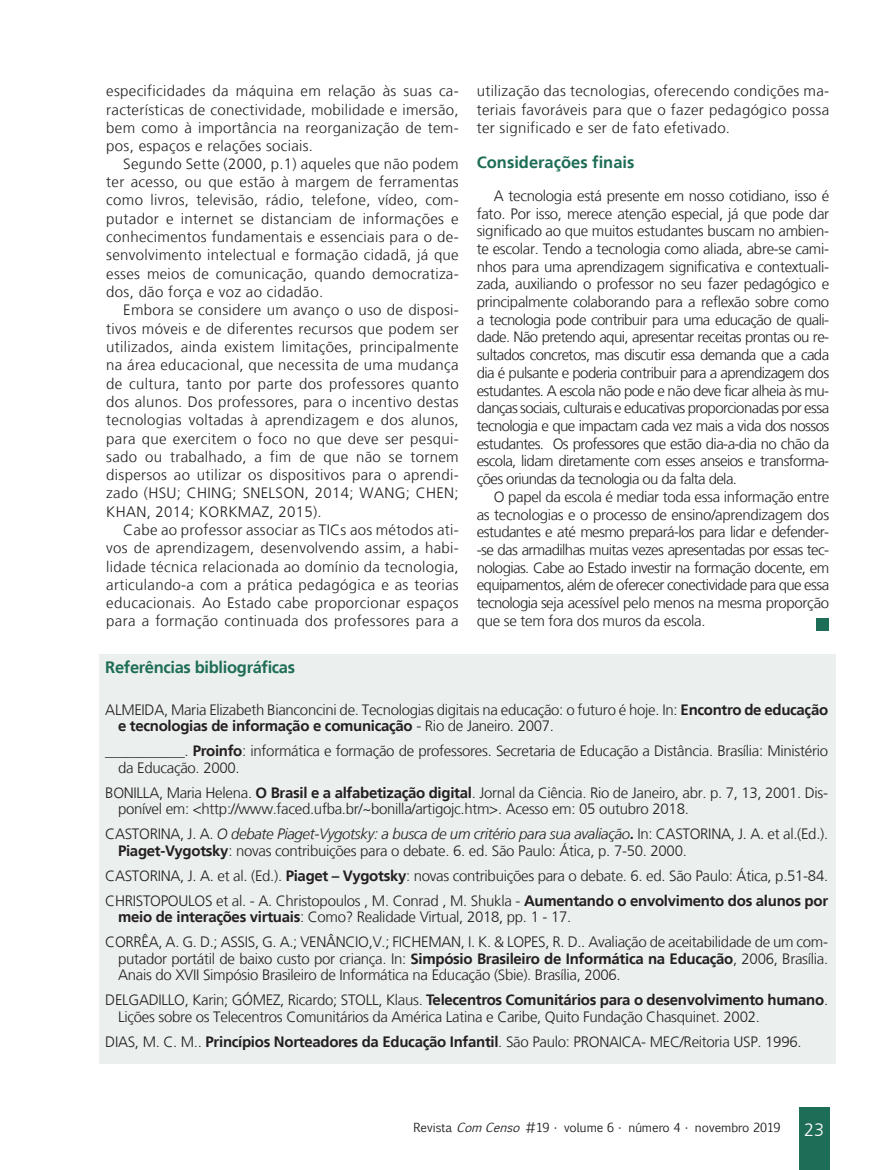
<style>
.page{position:relative;width:893px;height:1170px;background:#fff}
.page>*{position:absolute;margin:0;border:0;box-sizing:border-box;transform-origin:0 0}
.t1{font:300 18px "Frutiger LT";color:#fff}
.Subtítulo_VERDE_ARTI{font:700 16.5px "Frutiger LT";letter-spacing:-.02em;color:#1e6d56}
.Subtítulo_VERDE_ARTI-2{font:700 16.5px "Frutiger LT";color:#1e6d56}
.Miolo__10{font:300 15px/18.3px "Frutiger LT";letter-spacing:.02em;color:#231f20;text-align:justify}
.Referências__10{font:300 15px/16.5px "Frutiger LT";letter-spacing:-.02em;color:#231f20}
.t2{font:12px "Euphemia CAS";color:#231f20}
.s1{font-weight:700}
.s2{font-style:italic}
</style>
<div class="page">
<div style="left:799px;top:1107px;width:30px;height:62px;background:#1e6d56"></div>
<div style="left:816px;top:618px;width:13px;height:12px;background:#1e6d56"></div>
<div style="left:99px;top:654px;width:737px;height:409px;background:#ebefed"></div>
<p class="Miolo__10" style="left:106px;top:82px;width:354px">especificidades da máquina em relação às suas ca&shy;racterísticas de conectividade, mobilidade e imersão, bem como à importância na reorganização de tem&shy;pos, espaços e relações sociais.</p>
<p class="Miolo__10" style="left:106px;top:155px;width:354px;text-indent:17px">Segundo Sette (2000, p.1) aqueles que não podem ter acesso, ou que estão à margem de ferramentas como livros, televisão, rádio, telefone, vídeo, com&shy;putador e internet se distanciam de informações e conhecimentos fundamentais e essenciais para o de&shy;senvolvimento intelectual e formação cidadã, já que esses meios de comunicação, quando democratiza&shy;dos, dão força e voz ao cidadão.</p>
<p class="Miolo__10" style="left:106px;top:301px;width:354px;text-indent:17px">Embora se considere um avanço o uso de disposi&shy;tivos móveis e de diferentes recursos que podem ser utilizados, ainda existem limitações, principalmente na área educacional, que necessita de uma mudança de cultura, tanto por parte dos professores quanto dos alunos. Dos professores, para o incentivo destas tecnologias voltadas à aprendizagem e dos alunos, para que exercitem o foco no que deve ser pesqui&shy;sado ou trabalhado, a fim de que não se tornem dispersos ao utilizar os dispositivos para o aprendi&shy;zado (HSU; CHING; SNELSON, 2014; WANG; CHEN; KHAN, 2014; KORKMAZ, 2015).</p>
<p class="Miolo__10" style="left:106px;top:521px;width:354px;text-indent:17px">Cabe ao professor associar as TICs aos métodos ati&shy;vos de aprendizagem, desenvolvendo assim, a habi&shy;lidade técnica relacionada ao domínio da tecnologia, articulando-a com a prática pedagógica e as teorias educacionais. Ao Estado cabe proporcionar espaços para a formação continuada dos professores para a</p>
<p class="Miolo__10" style="left:477px;top:82px;width:354px">utilização das tecnologias, oferecendo condições ma&shy;teriais favoráveis para que o fazer pedagógico possa ter significado e ser de fato efetivado.</p>
<p class="Subtítulo_VERDE_ARTI-2" style="left:477px;top:153px;width:159px">Considerações finais</p>
<p class="Miolo__10" style="left:477px;top:187px;width:354px;line-height:17.7px;text-indent:17px">A tecnologia está presente em nosso cotidiano, isso é fato. Por isso, merece atenção especial, já que pode dar significado ao que muitos estudantes buscam no ambien&shy;te escolar. Tendo a tecnologia como aliada, abre-se cami&shy;nhos para uma aprendizagem significativa e contextuali&shy;zada, auxiliando o professor no seu fazer pedagógico e principalmente colaborando para a reflexão sobre como a tecnologia pode contribuir para uma educação de quali&shy;dade. Não pretendo aqui, apresentar receitas prontas ou re&shy;sultados concretos, mas discutir essa demanda que a cada dia é pulsante e poderia contribuir para a aprendizagem dos estudantes. A escola não pode e não deve ficar alheia às mu&shy;danças sociais, culturais e educativas proporcionadas por essa tecnologia e que impactam cada vez mais a vida dos nossos estudantes. Os professores que estão dia-a-dia no chão da escola, lidam diretamente com esses anseios e transforma&shy;ções oriundas da tecnologia ou da falta dela.</p>
<p class="Miolo__10" style="left:477px;top:488px;width:354px;line-height:17.7px;text-indent:17px">O papel da escola é mediar toda essa informação entre as tecnologias e o processo de ensino/aprendizagem dos estudantes e até mesmo prepará-los para lidar e defender--se das armadilhas muitas vezes apresentadas por essas tec&shy;nologias. Cabe ao Estado investir na formação docente, em equipamentos, além de oferecer conectividade para que essa tecnologia seja acessível pelo menos na mesma proporção que se tem fora dos muros da escola.</p>
<p class="Subtítulo_VERDE_ARTI" style="left:105px;top:657px;width:191px">Referências bibliográficas</p>
<p class="Referências__10" style="left:118px;top:701px;width:712px;text-indent:-13px">ALMEIDA, Maria Elizabeth Bianconcini de. Tecnologias digitais na educação: o futuro é hoje. In: <span class="s1">Encontro de educação e tecnologias de informação e comunicação</span> - Rio de Janeiro. 2007.</p>
<p class="Referências__10" style="left:118px;top:743px;width:712px;text-indent:-13px">___________. <span class="s1">Proinfo</span>: informática e formação de professores. Secretaria de Educação a Distância. Brasília: Ministério da Educação. 2000.</p>
<p class="Referências__10" style="left:118px;top:784px;width:712px;text-indent:-13px">BONILLA, Maria Helena. <span class="s1">O Brasil e a alfabetização digital</span>. Jornal da Ciência. Rio de Janeiro, abr. p. 7, 13, 2001. Dis&shy;ponível em: &lt;http://www.faced.ufba.br/~bonilla/artigojc.htm&gt;. Acesso em: 05 outubro 2018.</p>
<p class="Referências__10" style="left:118px;top:826px;width:712px;text-indent:-13px">CASTORINA, J. A. <span class="s2">O debate Piaget-Vygotsky: a busca de um critério para sua avaliação</span><span class="s1">.</span> In: CASTORINA, J. A. et al.(Ed.).<br><span class="s1">Piaget-Vygotsky</span>: novas contribuições para o debate. 6. ed. São Paulo: Ática, p. 7-50. 2000.</p>
<p class="Referências__10" style="left:105px;top:867px;width:724px">CASTORINA, J. A. et al. (Ed.). <span class="s1">Piaget – Vygotsky</span>: novas contribuições para o debate. 6. ed. São Paulo: Ática, p.51-84.</p>
<p class="Referências__10" style="left:118px;top:892px;width:712px;text-indent:-13px">CHRISTOPOULOS et al. - A. Christopoulos , M. Conrad , M. Shukla - <span class="s1">Aumentando o envolvimento dos alunos por meio de interações virtuais</span>: Como? Realidade Virtual, 2018, pp. 1 - 17.</p>
<p class="Referências__10" style="left:118px;top:934px;width:712px;text-align:justify;text-indent:-13px">CORRÊA, A. G. D.; ASSIS, G. A.; VENÂNCIO,V.; FICHEMAN, I. K. &amp; LOPES, R. D.. Avaliação de aceitabilidade de um com&shy;putador portátil de baixo custo por criança. In: <span class="s1">Simpósio Brasileiro de Informática na Educação</span>, 2006, Brasília.<br>Anais do XVII Simpósio Brasileiro de Informática na Educação (Sbie). Brasília, 2006.</p>
<p class="Referências__10" style="left:118px;top:992px;width:712px;text-indent:-13px">DELGADILLO, Karin; GÓMEZ, Ricardo; STOLL, Klaus. <span class="s1">Telecentros Comunitários para o desenvolvimento humano</span>.<br>Lições sobre os Telecentros Comunitários da América Latina e Caribe, Quito Fundação Chasquinet. 2002.</p>
<p class="Referências__10" style="left:105px;top:1033px;width:698px">DIAS, M. C. M.. <span class="s1">Princípios Norteadores da Educação Infantil</span>. São Paulo: PRONAICA- MEC/Reitoria USP. 1996.</p>
<p class="t2" style="left:413px;top:1119px;width:368px">Revista <span class="s2">ComCenso</span> #19 • volume 6 • número 4 • novembro 2019</p>
<p class="t1" style="left:804px;top:1119px;width:22px">23</p>
</div>
